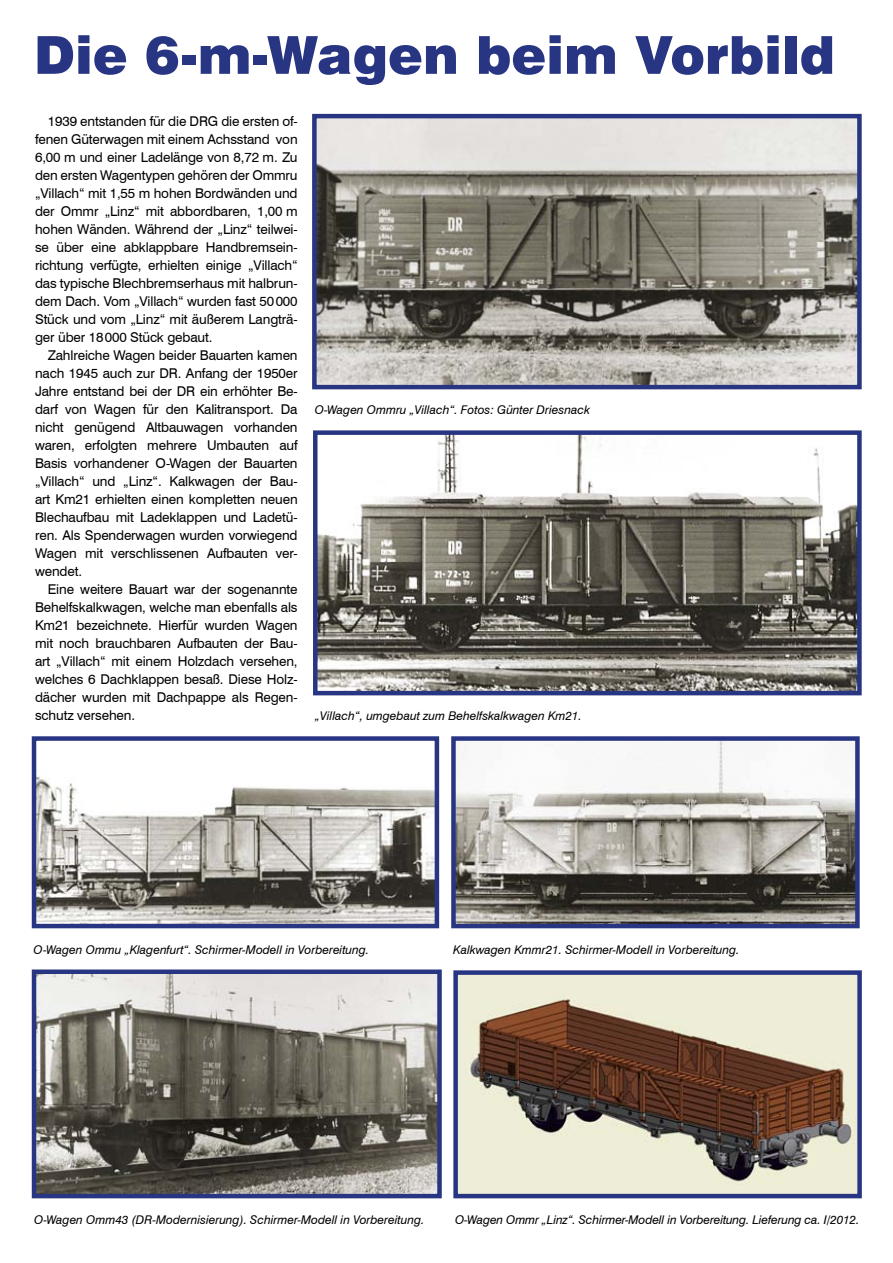
<style>
.page{position:relative;width:893px;height:1263px;background:#fff}
.page>*{position:absolute;margin:0;border:0;box-sizing:border-box;transform-origin:0 0}
.t1{font:900 52.35px "Swiss 721 BT";color:#283583}
.t2{font:13.5px/18px "Swiss 721 BT";letter-spacing:-.01em;color:#000;text-align:justify}
.t3{font:italic 12px "Swiss 721 BT";color:#000}
</style>
<div class="page">
<img style="left:456px;top:741px;width:399px;height:182px">
<div style="left:451px;top:736px;width:409px;height:192px;border:4px solid #283583"></div>
<img style="left:37px;top:776px;width:397px;height:147px">
<div style="left:32px;top:736px;width:407px;height:192px;border:4px solid #283583"></div>
<img style="left:318px;top:435px;width:539px;height:255px">
<div style="left:313px;top:430px;width:549px;height:265px;border:4px solid #283583"></div>
<img style="left:317px;top:119px;width:540px;height:265px">
<div style="left:312px;top:114px;width:550px;height:275px;border:4px solid #283583"></div>
<img style="left:37px;top:974px;width:400px;height:219px">
<div style="left:32px;top:969px;width:410px;height:229px;border:4px solid #283583"></div>
<img style="left:458px;top:975px;width:399px;height:218px">
<div style="left:453px;top:970px;width:409px;height:228px;border:4px solid #283583"></div>
<h1 class="t1" style="left:34px;top:23px;width:803px">Die 6-m-Wagen beim Vorbild</h1>
<p class="t2" style="left:35px;top:112px;width:264px;text-indent:13px">1939 entstanden für die DRG die ersten of&shy;fenen Güterwagen mit einem Achsstand von 6,00 m und einer Ladelänge von 8,72 m. Zu den ersten Wagentypen gehören der Ommru „Villach“ mit 1,55 m hohen Bordwänden und der Ommr „Linz“ mit abbordbaren, 1,00 m hohen Wänden. Während der „Linz“ teilwei&shy;se über eine abklappbare Handbremsein&shy;richtung verfügte, erhielten einige „Villach“ das typische Blechbremserhaus mit halbrun&shy;dem Dach. Vom „Villach“ wurden fast 50000<br>Stück und vom „Linz“ mit äußerem Langträ&shy;ger über 18000 Stück gebaut.</p>
<p class="t2" style="left:35px;top:346px;width:264px;text-indent:13px">Zahlreiche Wagen beider Bauarten kamen nach 1945 auch zur DR. Anfang der 1950er Jahre entstand bei der DR ein erhöhter Be&shy;darf von Wagen für den Kalitransport. Da nicht genügend Altbauwagen vorhanden waren, erfolgten mehrere Umbauten auf Basis vorhandener O-Wagen der Bauarten „Villach“ und „Linz“. Kalkwagen der Bau&shy;art Km21 erhielten einen kompletten neuen Blechaufbau mit Ladeklappen und Ladetü&shy;ren. Als Spenderwagen wurden vorwiegend Wagen mit verschlissenen Aufbauten ver&shy;wendet.</p>
<p class="t2" style="left:35px;top:580px;width:264px;text-indent:13px">Eine weitere Bauart war der sogenannte Behelfskalkwagen, welche man ebenfalls als Km21 bezeichnete. Hierfür wurden Wagen mit noch brauchbaren Aufbauten der Bau&shy;art „Villach“ mit einem Holzdach versehen, welches 6 Dachklappen besaß. Diese Holz&shy;dächer wurden mit Dachpappe als Regen&shy;schutz versehen.</p>
<p class="t3" style="left:315px;top:402px;width:277px">O-Wagen Ommru „Villach“. Fotos: Günter Driesnack</p>
<p class="t3" style="left:315px;top:708px;width:268px">„Villach“, umgebaut zum Behelfskalkwagen Km21.</p>
<p class="t3" style="left:34px;top:942px;width:337px">O-Wagen Ommu „Klagenfurt“. Schirmer-Modell in Vorbereitung.</p>
<p class="t3" style="left:453px;top:942px;width:288px">Kalkwagen Kmmr21. Schirmer-Modell in Vorbereitung.</p>
<p class="t3" style="left:34px;top:1212px;width:392px">O-Wagen Omm43 (DR-Modernisierung). Schirmer-Modell in Vorbereitung.</p>
<p class="t3" style="left:455px;top:1212px;width:406px">O-Wagen Ommr „Linz“. Schirmer-Modell in Vorbereitung. Lieferung ca. I/2012.</p>
</div>
